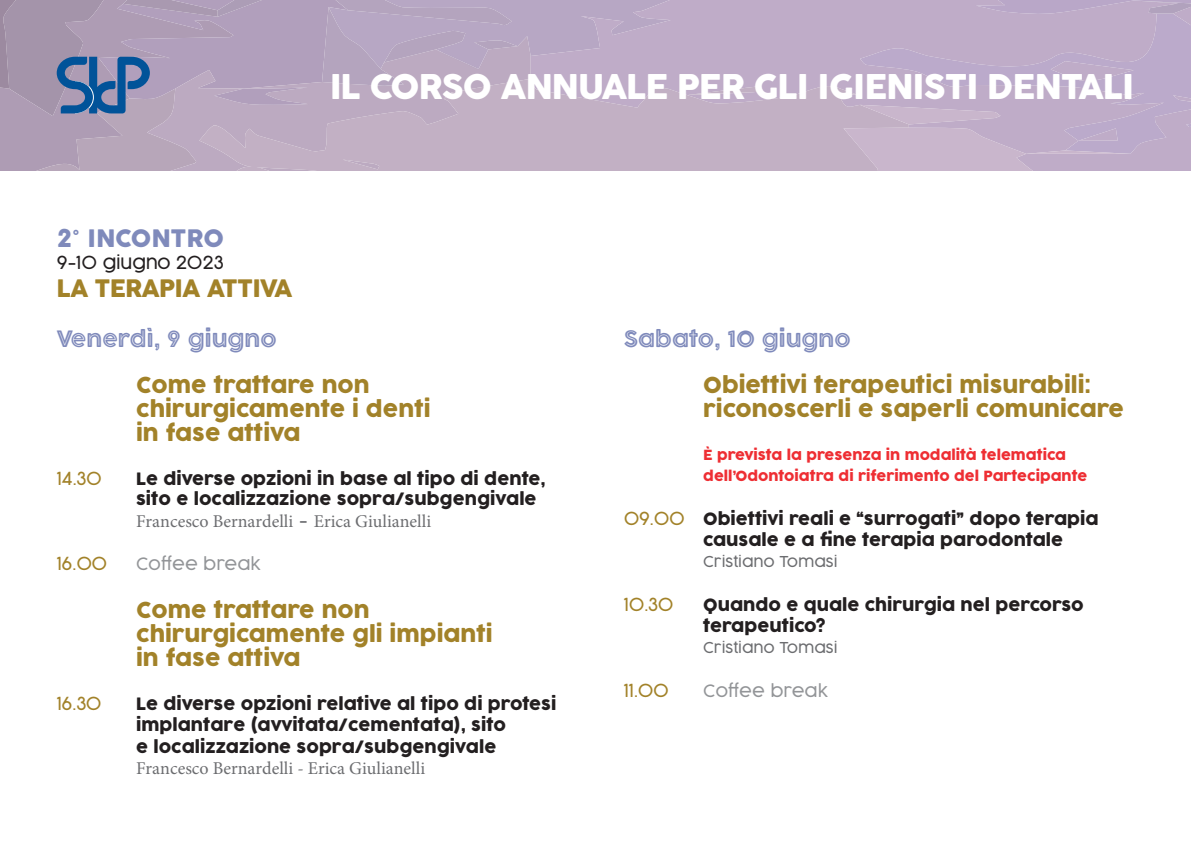
<style>
.page{position:relative;width:1191px;height:851px;background:#fff}
.page>*{position:absolute;margin:0;border:0;box-sizing:border-box;transform-origin:0 0}
.t1{font:34px "Cocogoose Pro";letter-spacing:-.03em;color:#fff}
.t2{font:24px "Cocogoose Pro";letter-spacing:-.03em;color:#a28229}
.t3{font:24px "Cocogoose Pro";color:#7f8abb}
.t4{font:22px/24px "Cocogoose Pro";color:#a28229}
.t5{font:22px "Cocogoose Pro Inline";color:#7f8abb}
.t6{font:18px "Minion Pro";color:#6c6d70}
.t7{font:300 18px "Cocogoose Pro";letter-spacing:-.03em;color:#a28229}
.t8{font:300 18px "Cocogoose Pro";letter-spacing:-.02em;color:#231f20}
.t9{font:17px/21.2px "Cocogoose Pro";color:#231f20}
.t10{font:300 17px "Cocogoose Pro";color:#939598}
.t11{font:300 15px "Cocogoose Pro";color:#6c6d70}
.t12{font:14px/21px "Cocogoose Pro";color:#ee2e33}
.s1{font-family:"Cocogoose Pro";font-weight:300}
.s2{font-weight:300;font-size:18px;color:#a28229}
</style>
<div class="page">
<svg style="left:0;top:0;width:1191px;height:170px;background:#b9a8c2"></svg>
<h1 class="t1" style="left:330px;top:64px;width:806px">IL CORSO ANNUALE PER GLI IGIENISTI DENTALI</h1>
<h2 class="t3" style="left:57px;top:222px;width:169px">2° INCONTRO</h2>
<p class="t8" style="left:57px;top:250px;width:168px">9-10 giugno 2023</p>
<h2 class="t2" style="left:57px;top:272px;width:237px">LA TERAPIA ATTIVA</h2>
<p class="t5" style="left:57px;top:322px;width:221px">Venerdì, 9 giugno</p>
<p class="t4" style="left:136px;top:373px;width:296px">Come trattare non chirurgicamente i denti in fase attiva</p>
<p class="t7" style="left:57px;top:466px;width:47px">14.30</p>
<p class="t9" style="left:136px;top:469px;width:411px;line-height:20px">Le diverse opzioni in base al tipo di dente, sito e localizzazione sopra/subgengivale</p>
<p class="t6" style="left:136px;top:509px;width:296px">Francesco Bernardelli <span class="s1">-</span> Erica Giulianelli</p>
<p class="t7" style="left:57px;top:551px;width:52px">16.00</p>
<p class="t10" style="left:136px;top:552px;width:126px">Coffee break</p>
<p class="t4" style="left:136px;top:598px;width:358px">Come trattare non chirurgicamente gli impianti in fase attiva</p>
<p class="t7" style="left:57px;top:691px;width:46px">16.30</p>
<p class="t9" style="left:136px;top:693px;width:422px">Le diverse opzioni relative al tipo di protesi implantare (avvitata/cementata), sito<br>e localizzazione sopra/subgengivale</p>
<p class="t6" style="left:136px;top:756px;width:290px">Francesco Bernardelli - Erica Giulianelli</p>
<p class="t5" style="left:624px;top:322px;width:228px">Sabato, 10 giugno</p>
<p class="t4" style="left:703px;top:373px;width:422px">Obiettivi terapeutici misurabili: riconoscerli e saperli comunicare</p>
<p class="t12" style="left:703px;top:444px;width:385px">È prevista la presenza in modalità telematica dell’Odontoiatra di riferimento del Partecipante</p>
<p class="t9" style="left:703px;top:508px;width:397px;text-indent:-79px"><span class="s2">09.00</span> Obiettivi reali e “surrogati” dopo terapia causale e a fine terapia parodontale</p>
<p class="t11" style="left:703px;top:551px;width:136px">Cristiano Tomasi</p>
<p class="t7" style="left:624px;top:592px;width:51px">10.30</p>
<p class="t9" style="left:703px;top:594px;width:382px">Quando e quale chirurgia nel percorso terapeutico?</p>
<p class="t11" style="left:703px;top:637px;width:136px">Cristiano Tomasi</p>
<p class="t7" style="left:624px;top:678px;width:47px">11.00</p>
<p class="t10" style="left:703px;top:679px;width:126px">Coffee break</p>
</div>
